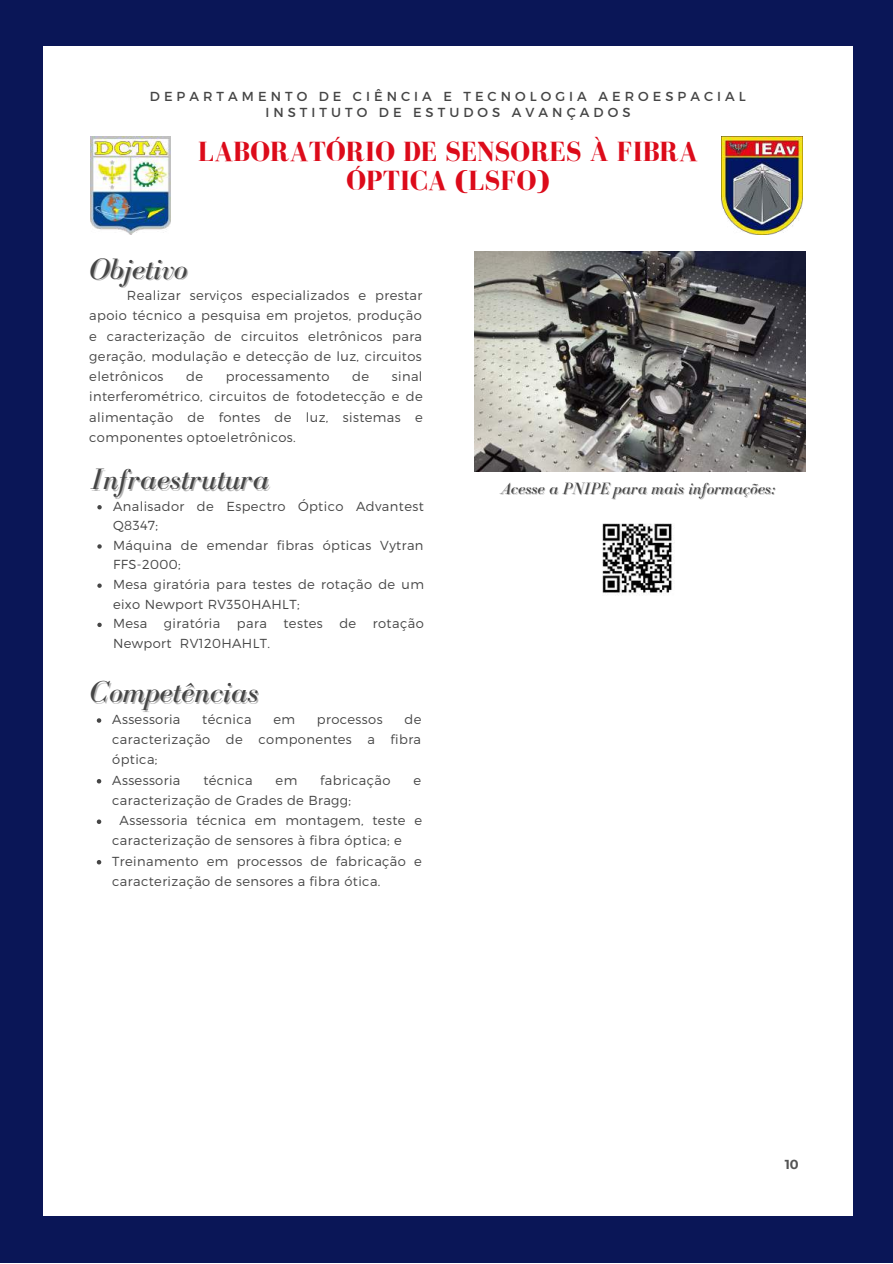
<style>
.page{position:relative;width:893px;height:1264px;background:#fff}
.page>*{position:absolute;margin:0;border:0;box-sizing:border-box;transform-origin:0 0}
.t1{font:italic 30.3px "Bodoni FLF";color:#454545}
.t2{font:700 28.5px/29.2px "Bodoni FLF";color:#dc0b1a;text-align:center}
.t3{font:italic 16.8px "Bodoni FLF";color:#454545}
.t4{font:300 13.05px/20.2px "Montserrat";letter-spacing:.03em;color:#454545}
.t5{font:13.05px/15.8px "Montserrat";letter-spacing:.31em;color:#454545;text-align:center}
.t6{font:700 13.05px "Montserrat";color:#545454}
</style>
<div class="page">
<div style="left:0;top:0;width:892px;height:1262px;background:#0a1657"></div>
<div style="left:44px;top:46px;width:808px;height:1170px;background:#fff"></div>
<img style="left:91px;top:136px;width:80px;height:98px">
<img style="left:721px;top:136px;width:81px;height:98px">
<img style="left:602px;top:523px;width:73px;height:71px">
<img style="left:474px;top:251px;width:331px;height:221px">
<svg style="left:97px;top:505px;width:5px;height:4px"></svg>
<svg style="left:97px;top:544px;width:5px;height:4px"></svg>
<svg style="left:97px;top:583px;width:5px;height:5px"></svg>
<svg style="left:97px;top:622px;width:5px;height:5px"></svg>
<svg style="left:97px;top:718px;width:4px;height:4px"></svg>
<svg style="left:97px;top:779px;width:4px;height:4px"></svg>
<svg style="left:97px;top:819px;width:4px;height:5px"></svg>
<svg style="left:97px;top:860px;width:4px;height:4px"></svg>
<p class="t5" style="left:150px;top:88px;width:597px">DEPARTAMENTO DE CIÊNCIA E TECNOLOGIA AEROESPACIAL<br>INSTITUTO DE ESTUDOS AVANÇADOS</p>
<h2 class="t2" style="left:198px;top:137px;width:501px">LABORATÓRIO DE SENSORES À FIBRA<br>ÓPTICA (LSFO)</h2>
<h1 class="t1" style="left:89px;top:252px;width:100px">Objetivo</h1>
<p class="t4" style="left:89px;top:285px;width:334px;text-align:justify;text-indent:38px">Realizar serviços especializados e prestar apoio técnico a pesquisa em projetos, produção e caracterização de circuitos eletrônicos para geração, modulação e detecção de luz, circuitos eletrônicos</p>
<p class="t4" style="left:89px;top:366px;width:335px;text-align:justify;text-indent:302px">sinal interferométrico, circuitos de fotodetecção e de alimentação de fontes de luz, sistemas e componentes optoeletrônicos.</p>
<p class="t4" style="left:186px;top:366px;width:18px">de</p>
<p class="t4" style="left:226px;top:366px;width:105px">processamento</p>
<p class="t4" style="left:352px;top:366px;width:18px">de</p>
<h1 class="t1" style="left:91px;top:463px;width:180px">Infraestrutura</h1>
<p class="t4" style="left:113px;top:495px;width:312px;line-height:19.6px">Analisador de Espectro Óptico Advantest<br>Q8347;<br>Máquina de emendar fibras ópticas Vytran<br>FFS-2000;<br>Mesa giratória para testes de rotação de um eixo Newport RV350HAHLT;<br>Mesa</p>
<p class="t4" style="left:164px;top:612px;width:58px">giratória</p>
<p class="t4" style="left:237px;top:612px;width:31px">para</p>
<p class="t4" style="left:283px;top:612px;width:41px">testes</p>
<p class="t4" style="left:339px;top:612px;width:18px">de</p>
<p class="t4" style="left:373px;top:612px;width:52px">rotação</p>
<p class="t4" style="left:113px;top:632px;width:159px">Newport RV120HAHLT.</p>
<h1 class="t1" style="left:90px;top:676px;width:170px">Competências</h1>
<p class="t4" style="left:112px;top:708px;width:70px">Assessoria</p>
<p class="t4" style="left:202px;top:708px;width:51px">técnica</p>
<p class="t4" style="left:273px;top:708px;width:23px">em</p>
<p class="t4" style="left:317px;top:708px;width:67px">processos</p>
<p class="t4" style="left:112px;top:708px;width:310px;text-indent:292px">de caracterização de componentes a fibra óptica;<br>Assessoria</p>
<p class="t4" style="left:203px;top:769px;width:51px">técnica</p>
<p class="t4" style="left:275px;top:769px;width:23px">em</p>
<p class="t4" style="left:320px;top:769px;width:72px">fabricação</p>
<p class="t4" style="left:413px;top:769px;width:9px">e</p>
<p class="t4" style="left:112px;top:789px;width:240px">caracterização de Grades de Bragg;</p>
<p class="t4" style="left:120px;top:809px;width:304px">Assessoria técnica em montagem, teste e</p>
<p class="t4" style="left:112px;top:830px;width:291px">caracterização de sensores à fibra óptica; e</p>
<p class="t4" style="left:112px;top:850px;width:311px">Treinamento em processos de fabricação e</p>
<p class="t4" style="left:112px;top:870px;width:270px">caracterização de sensores a fibra ótica.</p>
<p class="t3" style="left:500px;top:479px;width:276px">Acesse a PNIPE para mais informações:</p>
<p class="t6" style="left:784px;top:1156px;width:15px">10</p>
</div>
